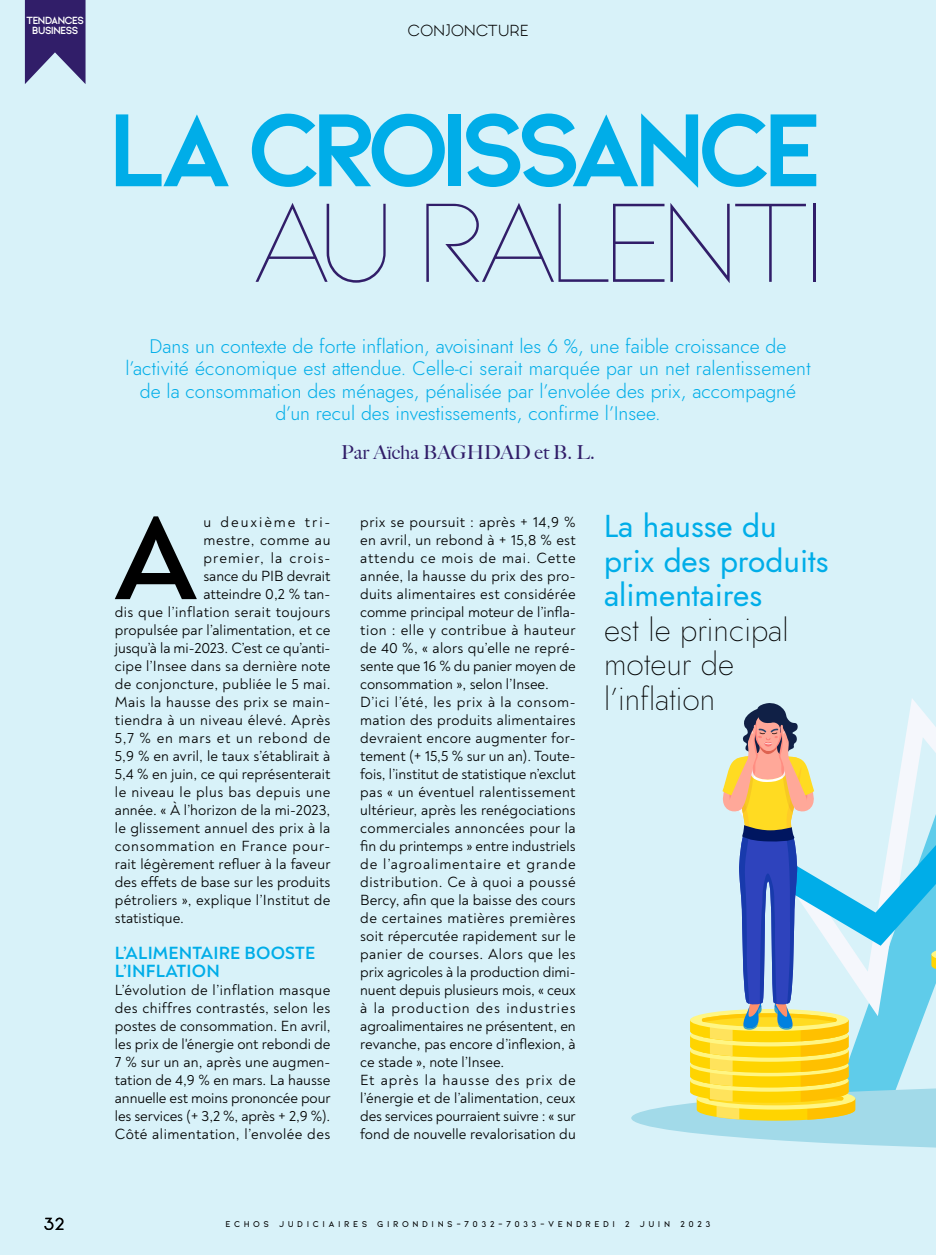
<style>
.page{position:relative;width:936px;height:1255px;background:#fff}
.page>*{position:absolute;margin:0;border:0;box-sizing:border-box;transform-origin:0 0}
.t1{font:700 120.9px "Noah";color:#000}
.t2{font:300 120px "Kiona";letter-spacing:-.11em;color:#311e69}
.t3{font:700 109.05px "Kiona";letter-spacing:-.105em;color:#00ade8}
.t4{font:31.5px/34.5px "Jost";color:#00ade8}
.t5{font:100 31.5px/34.5px "Jost";color:#000}
.t6{font:300 25.5px "Ginora Sans";color:#000}
.t7{font:300 19.5px/22.5px "Jost";color:#00ade8;text-align:center}
.t8{font:500 19.2px "Big Caslon";color:#311e69}
.t9{font:700 18px/18px "Noah";letter-spacing:.01em;color:#00ade8}
.t10{font:300 16.5px "Ginora Sans";letter-spacing:.005em;color:#000}
.t11{font:15px/18px "Noah";letter-spacing:.015em;color:#000;text-align:justify}
.t12{font:15px "Noah";letter-spacing:-.005em;color:#000}
.t13{font:15px "Noah";letter-spacing:.045em;color:#000}
.t14{font:15px "Noah";letter-spacing:.035em;color:#000}
.t15{font:15px "Noah";letter-spacing:.05em;color:#000}
.t16{font:15px "Noah";letter-spacing:.08em;color:#000}
.t17{font:15px "Noah";letter-spacing:.13em;color:#000}
.t18{font:700 9.75px/10.5px "Ginora Sans";letter-spacing:-.03em;color:#fff;text-align:center}
.t19{font:600 9px "Kiona";letter-spacing:.39em;color:#000}
</style>
<div class="page">
<div style="left:0;top:0;width:935px;height:1254px;background:#d8f2f9"></div>
<svg style="left:631px;top:702px;width:304px;height:446px"></svg>
<svg style="left:25px;top:0;width:60px;height:84px"></svg>
<p class="t18" style="left:27px;top:15px;width:59px">TENDANCES<br>BUSINESS</p>
<p class="t10" style="left:407px;top:21px;width:122px">CONJONCTURE</p>
<h3 class="t3" style="left:107px;top:85px;width:719px">LA CROISSANCE</h3>
<h2 class="t2" style="left:249px;top:174px;width:581px">AU RALENTI</h2>
<p class="t7" style="left:125px;top:335px;width:686px">Dans un contexte de forte inflation, avoisinant les 6 %, une faible croissance de l’activité économique est attendue. Celle-ci serait marquée par un net ralentissement de la consommation des ménages, pénalisée par l’envolée des prix, accompagné d’un recul des investissements, confirme l’Insee.</p>
<p class="t8" style="left:341px;top:437px;width:255px">Par Aïcha BAGHDAD et B. L.</p>
<h1 class="t1" style="left:114px;top:482px;width:85px">A</h1>
<p class="t17" style="left:203px;top:513px;width:128px">u deuxième tri-</p>
<p class="t13" style="left:203px;top:531px;width:128px">mestre, comme au</p>
<p class="t16" style="left:203px;top:549px;width:128px">premier, la crois-</p>
<p class="t12" style="left:203px;top:567px;width:128px">sance du PIB devrait</p>
<p class="t11" style="left:203px;top:585px;width:128px">atteindre 0,2 % tan-</p>
<p class="t11" style="left:115px;top:603px;width:217px">dis que l’inflation serait toujours</p>
<p class="t11" style="left:115px;top:621px;width:217px">propulsée par l’alimentation, et ce</p>
<p class="t12" style="left:115px;top:639px;width:215px">jusqu’à la mi-2023. C’est ce qu’anti-</p>
<p class="t11" style="left:115px;top:657px;width:217px">cipe l’Insee dans sa dernière note</p>
<p class="t11" style="left:115px;top:675px;width:217px">de conjoncture, publiée le 5 mai.</p>
<p class="t11" style="left:115px;top:693px;width:217px">Mais la hausse des prix se main-</p>
<p class="t11" style="left:115px;top:711px;width:217px">tiendra à un niveau élevé. Après</p>
<p class="t15" style="left:115px;top:729px;width:217px">5,7 % en mars et un rebond de</p>
<p class="t11" style="left:115px;top:747px;width:217px">5,9 % en avril, le taux s’établirait à</p>
<p class="t11" style="left:115px;top:765px;width:217px">5,4 % en juin, ce qui représenterait</p>
<p class="t14" style="left:115px;top:783px;width:217px">le niveau le plus bas depuis une</p>
<p class="t11" style="left:115px;top:801px;width:217px">année. « À l’horizon de la mi-2023,</p>
<p class="t11" style="left:115px;top:819px;width:217px">le glissement annuel des prix à la</p>
<p class="t13" style="left:115px;top:837px;width:217px">consommation en France pour-</p>
<p class="t11" style="left:115px;top:855px;width:217px">rait légèrement refluer à la faveur</p>
<p class="t11" style="left:115px;top:873px;width:217px">des effets de base sur les produits</p>
<p class="t11" style="left:115px;top:891px;width:217px">pétroliers », explique l’Institut de</p>
<p class="t11" style="left:115px;top:909px;width:71px">statistique.</p>
<p class="t9" style="left:115px;top:944px;width:202px">L’ALIMENTAIRE BOOSTE<br>L’INFLATION</p>
<p class="t11" style="left:115px;top:981px;width:217px">L’évolution de l’inflation masque des chiffres contrastés, selon les postes de consommation. En avril, les prix de l'énergie ont rebondi de 7 % sur un an, après une augmen&shy;tation de 4,9 % en mars. La hausse annuelle est moins prononcée pour les services (+ 3,2 %, après + 2,9 %).<br>Côté alimentation, l’envolée des</p>
<p class="t11" style="left:360px;top:513px;width:217px;text-align:left">prix se poursuit : après + 14,9 % en avril, un rebond à + 15,8 % est attendu ce mois de mai. Cette année, la hausse du prix des pro&shy;duits alimentaires est considérée comme principal moteur de l’infla&shy;tion : elle y contribue à hauteur de 40 %, « alors qu’elle ne repré&shy;sente que 16 % du panier moyen de consommation », selon l’Insee.<br>D’ici l’été, les prix à la consom&shy;mation des produits alimentaires devraient encore augmenter for&shy;tement (+ 15,5 % sur un an). Toute&shy;fois, l’institut de statistique n’exclut pas « un éventuel ralentissement ultérieur, après les renégociations commerciales annoncées pour la fin du printemps » entre industriels de l’agroalimentaire et grande distribution. Ce à quoi a poussé Bercy, afin que la baisse des cours de certaines matières premières soit répercutée rapidement sur le panier de courses. Alors que les prix agricoles à la production dimi&shy;nuent depuis plusieurs mois, « ceux à la production des industries agroalimentaires ne présentent, en revanche, pas encore d’inflexion, à ce stade », note l’Insee.<br>Et après la hausse des prix de l’énergie et de l’alimentation, ceux des services pourraient suivre : « sur fond de nouvelle revalorisation du</p>
<h3 class="t4" style="left:604px;top:509px;width:226px">La hausse du prix des produits alimentaires</h3>
<h3 class="t5" style="left:604px;top:612px;width:186px">est le principal moteur de l’inflation</h3>
<h3 class="t6" style="left:44px;top:1208px;width:23px">32</h3>
<p class="t19" style="left:225px;top:1219px;width:486px">ECHOS JUDICIAIRES GIRONDINS-7032-7033-VENDREDI 2 JUIN 2023</p>
</div>
